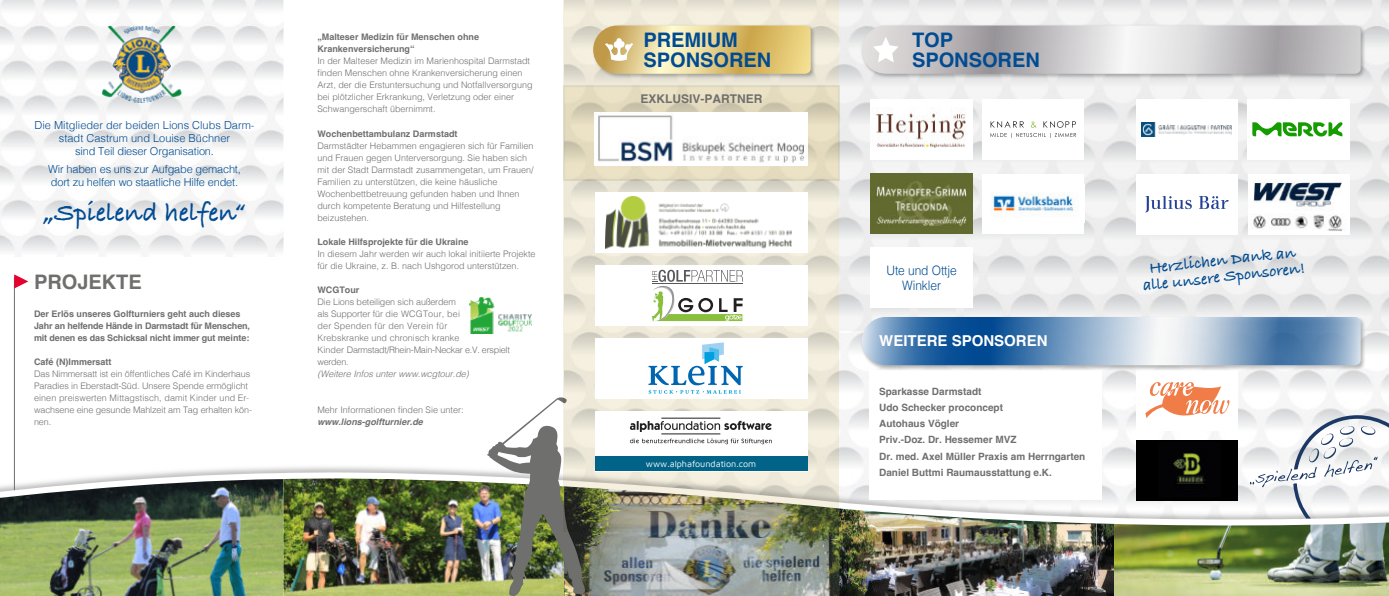
<style>
.page{position:relative;width:1389px;height:596px;background:#fff}
.page>*{position:absolute;margin:0;border:0;box-sizing:border-box;transform-origin:0 0}
.t1{font:700 27px "Bradley Hand ITCTT";letter-spacing:-.005em;color:#004b92}
.t2{font:700 20px/20px "Helvetica";color:#004b92}
.t3{font:700 20px "Helvetica";color:#6f6f6e}
.t4{font:700 16.7px/16.6px "Bradley Hand ITCTT";color:#004b92;text-align:center}
.t5{font:700 15px "Helvetica";color:#fff}
.t6{font:300 13px/15.6px "Helvetica";letter-spacing:-.005em;color:#004b92;text-align:center;scale:.92 1}
.t7{font:700 12px "Helvetica";color:#6f6f6e}
.t8{font:300 11px/13px "Helvetica";letter-spacing:-.015em;color:#004b92;text-align:center}
.t9{font:700 10px/16.3px "Helvetica";color:#6f6f6e}
.t10{font:300 9px/12px "Helvetica";color:#6f6f6e}
.t11{font:700 9px/12px "Helvetica";color:#6f6f6e}
.t12{font:italic 300 9px "Helvetica";color:#6f6f6e}
.t13{font:italic 700 9px "Helvetica";color:#6f6f6e}
.t14{font:9px "Maven Pro";color:#fff}
</style>
<div class="page">
<img style="left:0;top:0;width:283px;height:251px">
<img style="left:839px;top:331px;width:550px;height:133px">
<img style="left:99px;top:26px;width:85px;height:77px">
<hr style="left:14px;top:277px;width:1px;height:318px;background:#6f6f6e">
<svg style="left:14px;top:274px;width:14px;height:14px"></svg>
<img style="left:839px;top:532px;width:275px;height:63px">
<img style="left:0;top:532px;width:487px;height:63px">
<img style="left:586px;top:532px;width:253px;height:63px">
<img style="left:1114px;top:532px;width:275px;height:63px">
<img style="left:0;top:468px;width:1389px;height:64px">
<img style="left:487px;top:396px;width:99px;height:199px">
<img style="left:839px;top:0;width:550px;height:331px">
<div style="left:869px;top:370px;width:233px;height:129px;background:#fff"></div>
<div style="left:1136px;top:440px;width:102px;height:60px;background:#000"></div>
<img style="left:1172px;top:450px;width:35px;height:34px">
<img style="left:564px;top:0;width:275px;height:531px">
<div style="left:1136px;top:99px;width:102px;height:60px;background:#fff"></div>
<img style="left:1141px;top:122px;width:91px;height:14px">
<img style="left:470px;top:298px;width:62px;height:36px">
<div style="left:982px;top:99px;width:102px;height:60px;background:#fff"></div>
<svg style="left:990px;top:121px;width:86px;height:17px"></svg>
<div style="left:1136px;top:370px;width:102px;height:60px;background:#fff"></div>
<svg style="left:1145px;top:382px;width:84px;height:36px"></svg>
<img style="left:861px;top:25px;width:504px;height:54px">
<svg style="left:862px;top:26px;width:499px;height:48px;background:#c7c5c7"></svg>
<img style="left:861px;top:316px;width:504px;height:54px">
<img style="left:862px;top:317px;width:499px;height:48px">
<img style="left:592px;top:25px;width:224px;height:54px">
<svg style="left:593px;top:26px;width:218px;height:48px;background:#e2cb88"></svg>
<img style="left:870px;top:99px;width:102px;height:60px">
<div style="left:595px;top:265px;width:212px;height:60px;background:#fff"></div>
<svg style="left:652px;top:269px;width:91px;height:52px"></svg>
<hr style="left:652px;top:283px;width:91px;height:1px;background:#58585b">
<div style="left:595px;top:338px;width:213px;height:60px;background:#fff"></div>
<svg style="left:649px;top:342px;width:94px;height:51px"></svg>
<div style="left:595px;top:411px;width:213px;height:60px;background:#fff"></div>
<div style="left:1248px;top:99px;width:102px;height:60px;background:#fff"></div>
<svg style="left:1252px;top:122px;width:90px;height:14px"></svg>
<div style="left:595px;top:192px;width:213px;height:60px;background:#fff"></div>
<img style="left:605px;top:197px;width:186px;height:52px">
<svg style="left:630px;top:438px;width:142px;height:6px"></svg>
<svg style="left:630px;top:420px;width:142px;height:12px"></svg>
<hr style="left:661px;top:433px;width:59px;height:1px;background:#221f20">
<hr style="left:661px;top:417px;width:59px;height:1px;background:#221f20">
<div style="left:595px;top:456px;width:213px;height:15px;background:#006387"></div>
<img style="left:870px;top:173px;width:102px;height:60px">
<img style="left:871px;top:179px;width:102px;height:51px">
<div style="left:1136px;top:174px;width:102px;height:60px;background:#fff"></div>
<svg style="left:1199px;top:196px;width:30px;height:13px"></svg>
<svg style="left:1145px;top:196px;width:47px;height:16px"></svg>
<div style="left:1248px;top:174px;width:102px;height:60px;background:#fff"></div>
<img style="left:1254px;top:179px;width:88px;height:28px">
<img style="left:1253px;top:214px;width:90px;height:17px">
<img style="left:564px;top:86px;width:275px;height:95px">
<img style="left:595px;top:112px;width:212px;height:53px">
<div style="left:982px;top:174px;width:102px;height:59px;background:#fff"></div>
<img style="left:990px;top:192px;width:86px;height:24px">
<div style="left:871px;top:247px;width:102px;height:60px;background:#fff"></div>
<svg style="left:1250px;top:415px;width:139px;height:103px"></svg>
<p class="t8" style="left:35px;top:120px;width:222px">Die Mitglieder der beiden Lions Clubs Darm‐ stadt Castrum und Louise Büchner<br>sind Teil dieser Organisation.</p>
<p class="t8" style="left:48px;top:164px;width:194px;text-align:left">Wir haben es uns zur Aufgabe gemacht, dort zu helfen wo staatliche Hilfe endet.</p>
<h1 class="t1" style="left:44px;top:196px;width:203px">„Spielend helfen“</h1>
<h2 class="t3" style="left:34px;top:273px;width:109px">PROJEKTE</h2>
<p class="t11" style="left:34px;top:308px;width:218px">Der Erlös unseres Golfturniers geht auch dieses<br>Jahr an helfende Hände in Darmstadt für Menschen, mit denen es das Schicksal nicht immer gut meinte:</p>
<p class="t11" style="left:34px;top:356px;width:79px">Café (N)Immersatt</p>
<p class="t10" style="left:34px;top:368px;width:220px">Das Nimmersatt ist ein öffentliches Café im Kinderhaus Paradies in Eberstadt-Süd. Unsere Spende ermöglicht einen preiswerten Mittagstisch, damit Kinder und Er‐ wachsene eine gesunde Mahlzeit am Tag erhalten kön‐ nen.</p>
<p class="t11" style="left:317px;top:32px;width:163px">„Malteser Medizin für Menschen ohne<br>Krankenversicherung“</p>
<p class="t10" style="left:317px;top:56px;width:217px">In der Malteser Medizin im Marienhospital Darmstadt finden Menschen ohne Krankenversicherung einen Arzt, der die Erstuntersuchung und Notfallversorgung bei plötzlicher Erkrankung, Verletzung oder einer Schwangerschaft übernimmt.</p>
<p class="t11" style="left:317px;top:128px;width:142px">Wochenbettambulanz Darmstadt</p>
<p class="t10" style="left:317px;top:140px;width:218px">Darmstädter Hebammen engagieren sich für Familien und Frauen gegen Unterversorgung. Sie haben sich mit der Stadt Darmstadt zusammengetan, um Frauen/ Familien zu unterstützen, die keine häusliche Wochenbettbetreuung gefunden haben und Ihnen durch kompetente Beratung und Hilfestellung beizustehen.</p>
<p class="t11" style="left:317px;top:236px;width:153px">Lokale Hilfsprojekte für die Ukraine</p>
<p class="t10" style="left:317px;top:248px;width:220px">In diesem Jahr werden wir auch lokal initiierte Projekte für die Ukraine, z. B. nach Ushgorod unterstützen.</p>
<p class="t11" style="left:317px;top:284px;width:43px">WCGTour</p>
<p class="t10" style="left:317px;top:296px;width:194px">Die Lions beteiligen sich außerdem<br>als Supporter für die WCGTour, bei<br>der Spenden für den Verein für<br>Krebskranke und chronisch kranke<br>Kinder Darmstadt/Rhein-Main-Neckar e.V. erspielt werden.</p>
<p class="t12" style="left:317px;top:370px;width:153px">(Weitere Infos unter www.wcgtour.de)</p>
<p class="t10" style="left:317px;top:404px;width:148px">Mehr Informationen finden Sie unter:</p>
<p class="t13" style="left:317px;top:418px;width:107px">www.lions-golfturnier.de</p>
<h2 class="t2" style="left:643px;top:31px;width:129px">PREMIUM<br>SPONSOREN</h2>
<h3 class="t7" style="left:641px;top:93px;width:124px">EXKLUSIV-PARTNER</h3>
<p class="t14" style="left:646px;top:457px;width:112px">www.alphafoundation.com</p>
<h2 class="t2" style="left:912px;top:31px;width:129px">TOP<br>SPONSOREN</h2>
<h3 class="t6" style="left:886px;top:264px;width:78px">Ute und Ottje<br>Winkler</h3>
<h3 class="t5" style="left:879px;top:334px;width:170px">WEITERE SPONSOREN</h3>
<p class="t9" style="left:879px;top:383px;width:208px">Sparkasse Darmstadt<br>Udo Schecker proconcept<br>Autohaus Vögler<br>Priv.-Doz. Dr. Hessemer MVZ<br>Dr. med. Axel Müller Praxis am Herrngarten<br>Daniel Buttmi Raumausstattung e.K.</p>
<h3 class="t4" style="left:1140px;top:261px;width:165px;rotate:-6deg">Herzlichen Dank an alle unsere Sponsoren!</h3>
</div>
